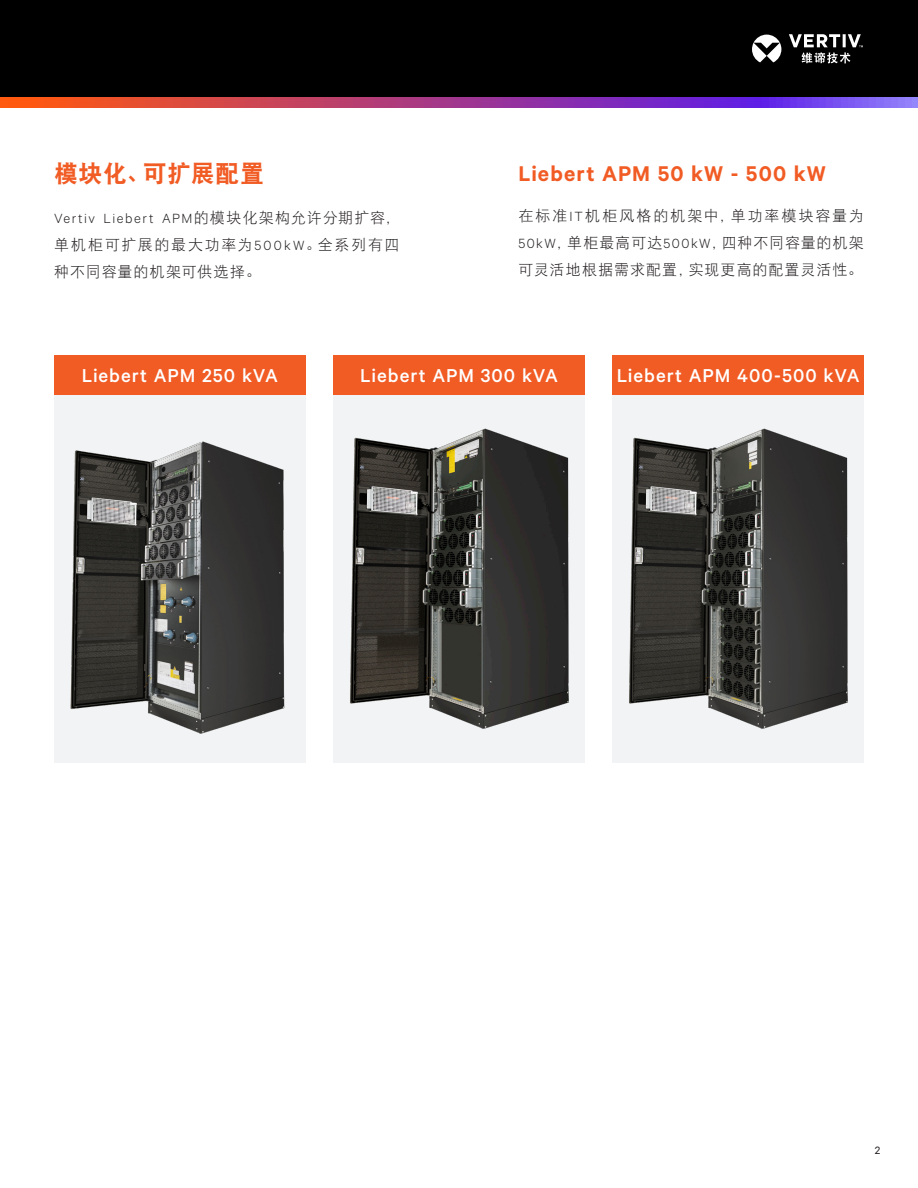
<style>
.page{position:relative;width:918px;height:1188px;background:#fff}
.page>*{position:absolute;margin:0;border:0;box-sizing:border-box;transform-origin:0 0}
.t1{font:600 24px "Calibre";letter-spacing:.05em;color:#f15b24}
.t2{font:24px "DF Hei GB W9";letter-spacing:.025em;color:#f15b24}
.t3{font:500 21px "Calibre";letter-spacing:.045em;color:#fff}
.t4{font:15px/27px "DF Hei GB W3";letter-spacing:.08em;color:#231f20;text-align:justify}
.t5{font:12px "Calibre";color:#231f20}
.s1{font-family:"Calibre";font-weight:300}
</style>
<div class="page">
<div style="left:0;top:0;width:918px;height:98px;background:#000"></div>
<svg style="left:0;top:98px;width:918px;height:10px;background:#a73f8c"></svg>
<svg style="left:752px;top:34px;width:111px;height:29px"></svg>
<div style="left:54px;top:355px;width:252px;height:40px;background:#f15b24"></div>
<div style="left:54px;top:395px;width:252px;height:368px;background:#f2f3f4"></div>
<img style="left:70px;top:441px;width:215px;height:293px">
<div style="left:333px;top:355px;width:252px;height:40px;background:#f15b24"></div>
<img style="left:333px;top:395px;width:252px;height:365px">
<div style="left:612px;top:355px;width:252px;height:40px;background:#f15b24"></div>
<img style="left:612px;top:395px;width:252px;height:365px">
<p class="t2" style="left:54px;top:161px;width:212px">模块化、可扩展配置</p>
<p class="t4" style="left:54px;top:203px;width:347px"><span class="s1">Vertiv Liebert APM</span>的模块化架构允许分期扩容，单机柜可扩展的最大功率为<span class="s1">500kW</span>。全系列有四种不同容量的机架可供选择。</p>
<p class="t1" style="left:518px;top:159px;width:309px">Liebert APM 50 kW - 500 kW</p>
<p class="t4" style="left:518px;top:202px;width:347px">在标准<span class="s1">IT</span>机柜风格的机架中，单功率模块容量为<span class="s1">50kW</span>，单柜最高可达<span class="s1">500kW</span>，四种不同容量的机架可灵活地根据需求配置，实现更高的配置灵活性。</p>
<p class="t3" style="left:82px;top:363px;width:198px">Liebert APM 250 kVA</p>
<p class="t3" style="left:360px;top:363px;width:199px">Liebert APM 300 kVA</p>
<p class="t3" style="left:617px;top:363px;width:244px">Liebert APM 400-500 kVA</p>
<p class="t5" style="left:875px;top:1143px;width:7px">2</p>
</div>
